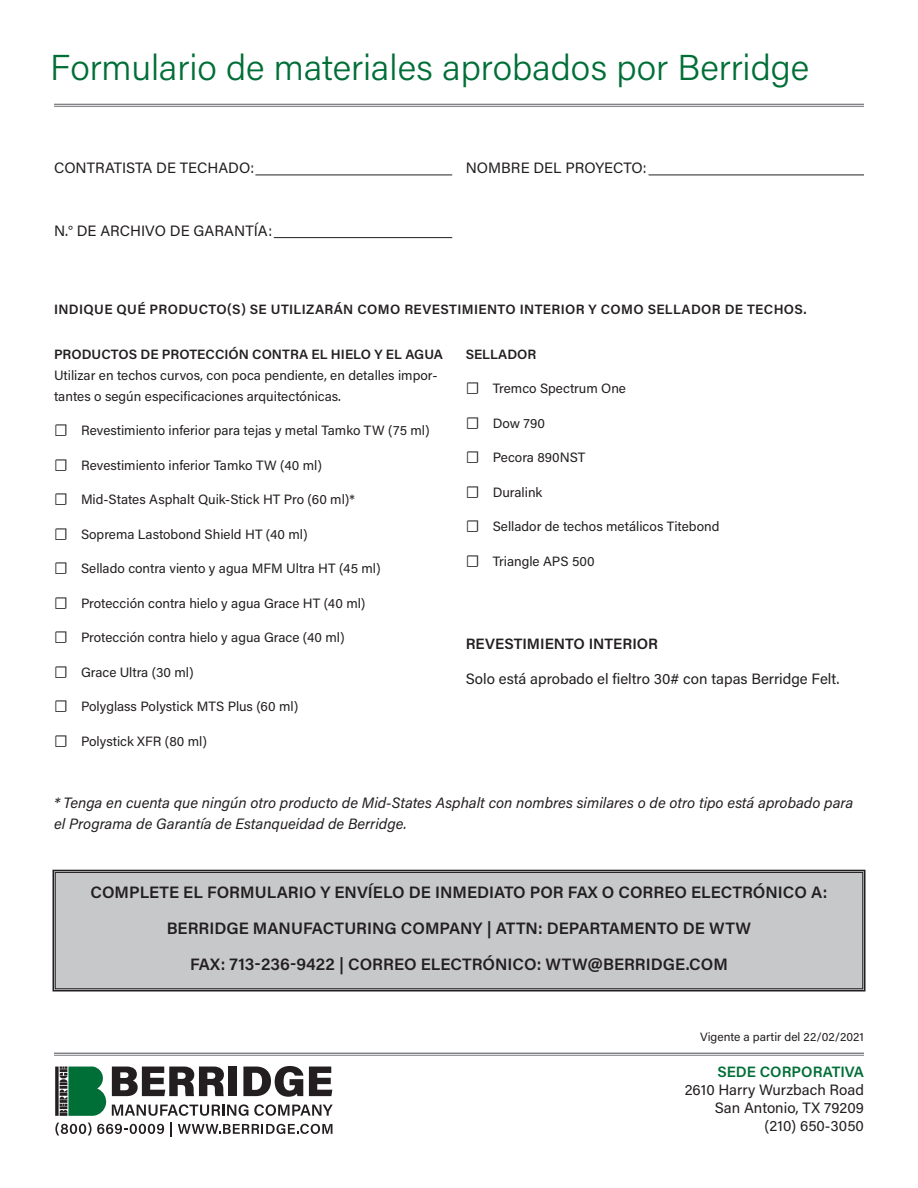
<style>
.page{position:relative;width:918px;height:1188px;background:#fff}
.page>*{position:absolute;margin:0;border:0;box-sizing:border-box;transform-origin:0 0}
.colors{font:300 36px "Acumin Pro";color:#006e37}
.t1{font:600 16.5px "Acumin Pro";color:#231f20}
.t2{font:15px "Acumin Pro";color:#231f20}
.t3{font:italic 15px/21px "Acumin Pro";color:#231f20}
.t4{font:600 15px "Acumin Pro";letter-spacing:.005em;color:#231f20}
.t5{font:600 15px "Acumin Pro";color:#006e37}
.t6{font:13.5px/21px "Acumin Pro";color:#231f20}
.t7{font:600 13.5px "Acumin Pro";letter-spacing:.025em;color:#231f20}
.t8{font:600 13.5px "Acumin Pro";color:#231f20}
.t9{font:12px "Acumin Pro";color:#231f20}
</style>
<div class="page">
<div style="left:52px;top:869px;width:814px;height:123px;background:#c7c8ca"></div>
<div style="left:55px;top:872px;width:808px;height:117px;border:1px solid #231f20"></div>
<hr style="left:255px;top:175px;width:197px;height:1px;background:#231f20">
<hr style="left:274px;top:237px;width:178px;height:1px;background:#231f20">
<hr style="left:649px;top:175px;width:215px;height:1px;background:#231f20">
<hr style="left:54px;top:1053px;width:810px;height:1px;background:#808285">
<hr style="left:54px;top:1055px;width:810px;height:1px;background:#808285">
<svg style="left:55px;top:1066px;width:278px;height:50px"></svg>
<svg style="left:55px;top:1123px;width:109px;height:12px"></svg>
<svg style="left:170px;top:1122px;width:2px;height:15px"></svg>
<svg style="left:178px;top:1124px;width:154px;height:10px"></svg>
<hr style="left:54px;top:104px;width:810px;height:1px;background:#808285">
<hr style="left:54px;top:106px;width:810px;height:1px;background:#808285">
<p class="colors" style="left:50px;top:43px;width:760px">Formulario de materiales aprobados por Berridge</p>
<p class="t2" style="left:54px;top:157px;width:202px">CONTRATISTA DE TECHADO:</p>
<p class="t2" style="left:54px;top:220px;width:220px">N.° DE ARCHIVO DE GARANTÍA:</p>
<p class="t2" style="left:466px;top:157px;width:182px">NOMBRE DEL PROYECTO:</p>
<p class="t7" style="left:54px;top:300px;width:754px">INDIQUE QUÉ PRODUCTO(S) SE UTILIZARÁN COMO REVESTIMIENTO INTERIOR Y COMO SELLADOR DE TECHOS.</p>
<p class="t8" style="left:54px;top:345px;width:391px">PRODUCTOS DE PROTECCIÓN CONTRA EL HIELO Y EL AGUA</p>
<p class="t6" style="left:54px;top:364px;width:385px">Utilizar en techos curvos, con poca pendiente, en detalles impor&shy;tantes o según especificaciones arquitectónicas.</p>
<p class="t6" style="left:54px;top:420px;width:377px">☐ Revestimiento inferior para tejas y metal Tamko TW (75 ml)</p>
<p class="t6" style="left:54px;top:454px;width:269px">☐ Revestimiento inferior Tamko TW (40 ml)</p>
<p class="t6" style="left:54px;top:489px;width:302px">☐ Mid-States Asphalt Quik-Stick HT Pro (60 ml)*</p>
<p class="t6" style="left:54px;top:523px;width:255px">☐ Soprema Lastobond Shield HT (40 ml)</p>
<p class="t6" style="left:54px;top:558px;width:328px">☐ Sellado contra viento y agua MFM Ultra HT (45 ml)</p>
<p class="t6" style="left:54px;top:592px;width:313px">☐ Protección contra hielo y agua Grace HT (40 ml)</p>
<p class="t6" style="left:54px;top:627px;width:292px">☐ Protección contra hielo y agua Grace (40 ml)</p>
<p class="t6" style="left:54px;top:661px;width:141px">☐ Grace Ultra (30 ml)</p>
<p class="t6" style="left:54px;top:696px;width:246px">☐ Polyglass Polystick MTS Plus (60 ml)</p>
<p class="t6" style="left:54px;top:730px;width:154px">☐ Polystick XFR (80 ml)</p>
<p class="t8" style="left:466px;top:345px;width:72px">SELLADOR</p>
<p class="t6" style="left:466px;top:378px;width:162px">☐ Tremco Spectrum One</p>
<p class="t6" style="left:466px;top:412px;width:81px">☐ Dow 790</p>
<p class="t6" style="left:466px;top:447px;width:121px">☐ Pecora 890NST</p>
<p class="t6" style="left:466px;top:481px;width:78px">☐ Duralink</p>
<p class="t6" style="left:466px;top:516px;width:255px">☐ Sellador de techos metálicos Titebond</p>
<p class="t6" style="left:466px;top:550px;width:130px">☐ Triangle APS 500</p>
<p class="t4" style="left:466px;top:634px;width:194px">REVESTIMIENTO INTERIOR</p>
<p class="t2" style="left:466px;top:668px;width:375px">Solo está aprobado el fieltro 30# con tapas Berridge Felt.</p>
<p class="t3" style="left:54px;top:792px;width:801px">* Tenga en cuenta que ningún otro producto de Mid-States Asphalt con nombres similares o de otro tipo está aprobado para el Programa de Garantía de Estanqueidad de Berridge.</p>
<p class="t1" style="left:90px;top:881px;width:739px">COMPLETE EL FORMULARIO Y ENVÍELO DE INMEDIATO POR FAX O CORREO ELECTRÓNICO A:</p>
<p class="t1" style="left:167px;top:917px;width:586px">BERRIDGE MANUFACTURING COMPANY | ATTN: DEPARTAMENTO DE WTW</p>
<p class="t1" style="left:190px;top:953px;width:539px">FAX: 713-236-9422 | CORREO ELECTRÓNICO: WTW@BERRIDGE.COM</p>
<p class="t9" style="left:700px;top:1028px;width:165px">Vigente a partir del 22/02/2021</p>
<p class="t5" style="left:718px;top:1061px;width:148px">SEDE CORPORATIVA</p>
<p class="t2" style="left:685px;top:1079px;width:181px">2610 Harry Wurzbach Road</p>
<p class="t2" style="left:715px;top:1097px;width:151px">San Antonio, TX 79209</p>
<p class="t2" style="left:765px;top:1115px;width:101px">(210) 650-3050</p>
</div>
